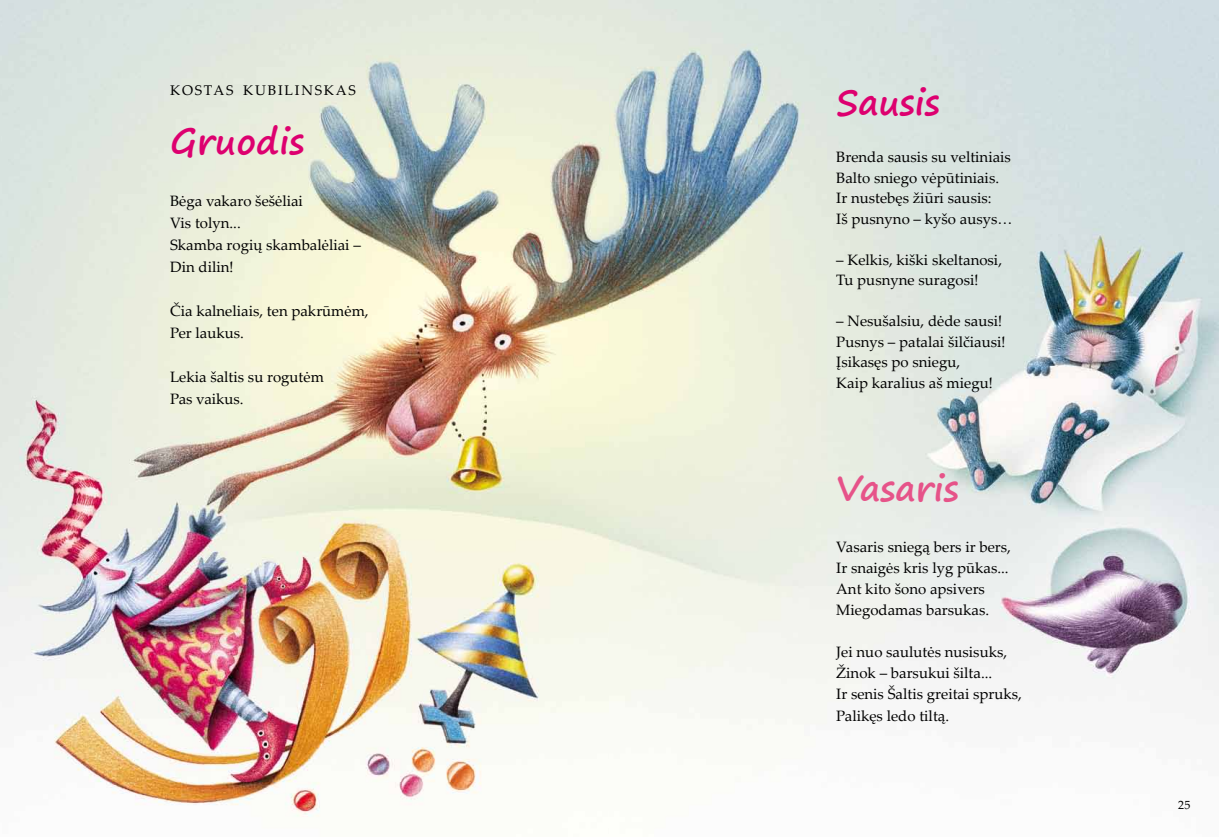
<style>
.page{position:relative;width:1219px;height:837px;background:#fff}
.page>*{position:absolute;margin:0;border:0;box-sizing:border-box;transform-origin:0 0}
.t1{font:700 35px "Segoe Print";color:#dd006f}
.t2{font:700 35px "Segoe Print";color:#e65389}
.t3{font:15px/20.5px "Palatino Linotype";color:#000}
.t4{font:14px "Palatino Linotype";letter-spacing:.125em;color:#000}
.t5{font:12px "Palatino Linotype";color:#000}
</style>
<div class="page">
<img style="left:0;top:0;width:1219px;height:817px">
<p class="t4" style="left:170px;top:81px;width:187px">KOSTAS KUBILINSKAS</p>
<h1 class="t1" style="left:170px;top:109px;width:136px">Gruodis</h1>
<p class="t3" style="left:170px;top:189px;width:192px;line-height:22px">Bėga vakaro šešėliai<br>Vis tolyn...<br>Skamba rogių skambalėliai –<br>Din dilin!</p>
<p class="t3" style="left:170px;top:299px;width:200px;line-height:22px">Čia kalneliais, ten pakrūmėm,<br>Per laukus.</p>
<p class="t3" style="left:170px;top:365px;width:155px;line-height:22px">Lekia šaltis su rogutėm<br>Pas vaikus.</p>
<h1 class="t1" style="left:836px;top:70px;width:105px">Sausis</h1>
<p class="t3" style="left:836px;top:146px;width:178px">Brenda sausis su veltiniais<br>Balto sniego vėpūtiniais.<br>Ir nustebęs žiūri sausis:<br>Iš pusnyno – kyšo ausys…</p>
<p class="t3" style="left:836px;top:249px;width:167px">– Kelkis, kiški skeltanosi,<br>Tu pusnyne suragosi!</p>
<p class="t3" style="left:836px;top:310px;width:171px">– Nesušalsiu, dėde sausi!<br>Pusnys – patalai šilčiausi!<br>Įsikasęs po sniegu,<br>Kaip karalius aš miegu!</p>
<h1 class="t2" style="left:836px;top:456px;width:124px">Vasaris</h1>
<p class="t3" style="left:836px;top:535px;width:176px;line-height:21px">Vasaris sniegą bers ir bers,<br>Ir snaigės kris lyg pūkas...<br>Ant kito šono apsivers<br>Miegodamas barsukas.</p>
<p class="t3" style="left:836px;top:640px;width:187px;line-height:21.3px">Jei nuo saulutės nusisuks,<br>Žinok – barsukui šilta...<br>Ir senis Šaltis greitai spruks,<br>Palikęs ledo tiltą.</p>
<p class="t5" style="left:1178px;top:796px;width:14px">25</p>
</div>
